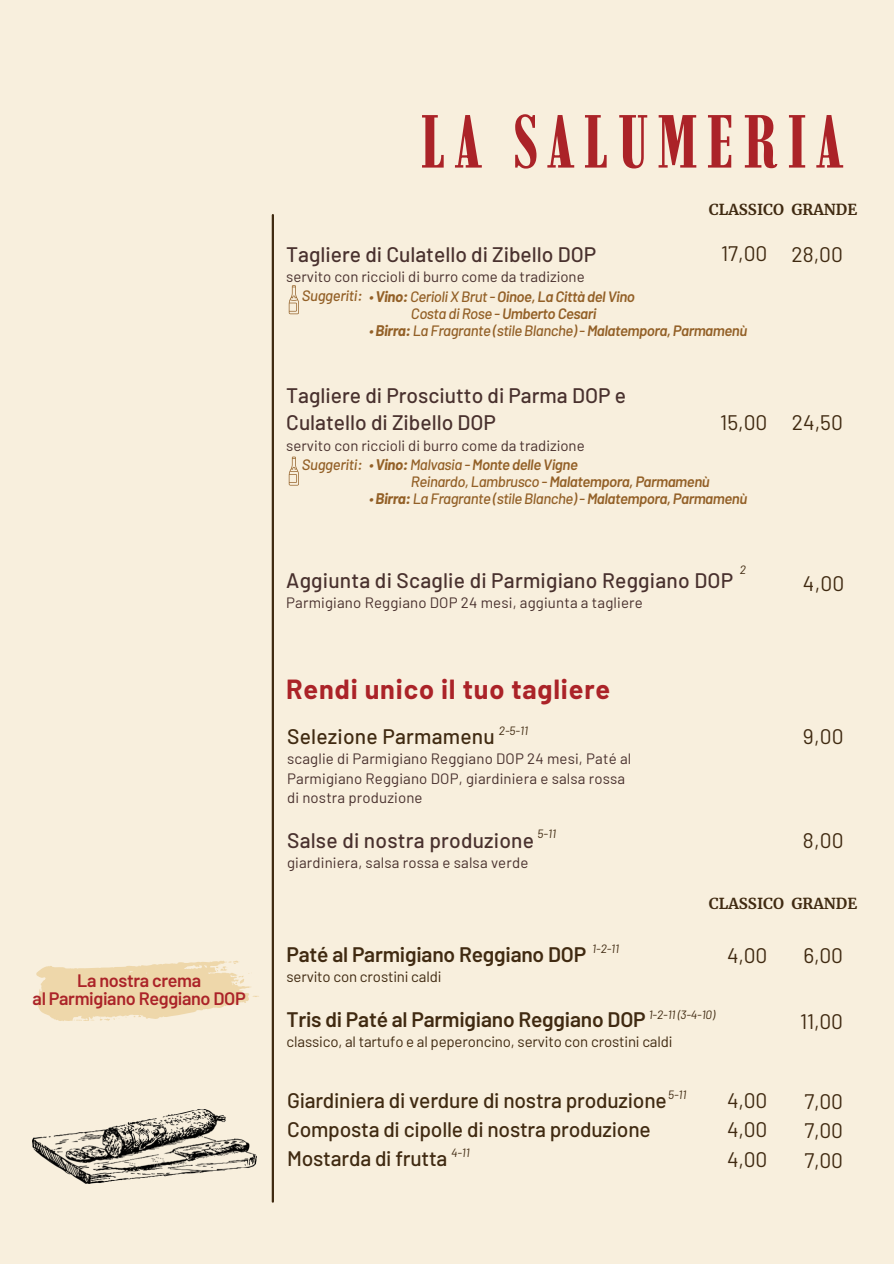
<style>
.page{position:relative;width:894px;height:1264px;background:#fff}
.page>*{position:absolute;margin:0;border:0;box-sizing:border-box;transform-origin:0 0}
.t1{font:700 75px "Imbue 24 pt";letter-spacing:.12em;color:#ab2328}
.t2{font:700 27px "Barlow";letter-spacing:.03em;color:#ab2328}
.t3{font:500 21px "Barlow";color:#49312e}
.t4{font:500 21px/29.2px "Barlow";letter-spacing:-.01em;color:#402a11}
.t5{font:21px/29.2px "Barlow";color:#402a11;text-align:justify}
.t6{font:600 21px "Barlow";letter-spacing:-.01em;color:#402a11}
.t7{font:500 21px "Barlow";letter-spacing:.01em;color:#402a11}
.t8{font:600 18px/18px "Barlow";letter-spacing:-.02em;color:#ab2328;text-align:center}
.t9{font:15px/19.2px "Barlow";letter-spacing:.01em;color:#49312e}
.t10{font:italic 500 15px "Barlow";letter-spacing:-.03em;color:#936027}
.t11{font:15px "Barlow";letter-spacing:-.01em;color:#402a11}
.t12{font:italic 600 15px "Barlow";letter-spacing:-.03em;color:#936027}
.t13{font:700 15px "Merriweather";color:#402a11}
.t14{font:italic 12px "Barlow";letter-spacing:-.01em;color:#402a11}
.s1{font-weight:700}
.s2{font-weight:600}
.s3{font-weight:500}
</style>
<div class="page">
<div style="left:0;top:0;width:893px;height:1263px;background:#f8efdd"></div>
<hr style="left:272px;top:215px;width:2px;height:986px;background:#402a11">
<img style="left:32px;top:1109px;width:224px;height:74px">
<svg style="left:289px;top:456px;width:10px;height:29px"></svg>
<svg style="left:289px;top:285px;width:10px;height:29px"></svg>
<svg style="left:35px;top:960px;width:224px;height:61px"></svg>
<p class="t8" style="left:33px;top:971px;width:215px">La nostra crema<br>al Parmigiano Reggiano DOP</p>
<h4 class="t1" style="left:420px;top:96px;width:424px">LA SALUMERIA</h4>
<p class="t13" style="left:708px;top:200px;width:76px">CLASSICO</p>
<p class="t13" style="left:791px;top:200px;width:67px">GRANDE</p>
<p class="t3" style="left:286px;top:240px;width:311px">Tagliere di Culatello di Zibello DOP</p>
<h5 class="t9" style="left:286px;top:266px;width:300px">servito con riccioli di burro come da tradizione</h5>
<p class="t10" style="left:302px;top:287px;width:334px">Suggeriti: • <span class="s1">Vino:</span> Cerioli X Brut - <span class="s2">Oinoe, La Città del Vino</span></p>
<p class="t5" style="left:720px;top:238px;width:48px">17,00</p>
<p class="t12" style="left:411px;top:304px;width:187px"><span class="s3">Costa di Rose -</span> Umberto Cesari</p>
<p class="t10" style="left:369px;top:321px;width:379px">• <span class="s1">Birra:</span> La Fragrante (stile Blanche) - <span class="s2">Malatempora, Parmamenù</span></p>
<h1 class="t3" style="left:286px;top:382px;width:341px">Tagliere di Prosciutto di Parma DOP e</h1>
<h6 class="t3" style="left:286px;top:409px;width:211px">Culatello di Zibello DOP</h6>
<h6 class="t9" style="left:286px;top:435px;width:300px">servito con riccioli di burro come da tradizione</h6>
<h4 class="t10" style="left:302px;top:455px;width:277px">Suggeriti: • <span class="s1">Vino:</span> Malvasia - <span class="s2">Monte delle Vigne</span></h4>
<p class="t5" style="left:720px;top:407px;width:49px">15,00</p>
<p class="t12" style="left:411px;top:472px;width:300px"><span class="s3">Reinardo, Lambrusco -</span> Malatempora, Parmamenù</p>
<p class="t10" style="left:369px;top:489px;width:379px">• <span class="s1">Birra:</span> La Fragrante (stile Blanche) - <span class="s2">Malatempora, Parmamenù</span></p>
<h4 class="t14" style="left:739px;top:562px;width:8px">2</h4>
<h4 class="t3" style="left:286px;top:566px;width:448px">Aggiunta di Scaglie di Parmigiano Reggiano DOP</h4>
<h4 class="t9" style="left:286px;top:592px;width:358px">Parmigiano Reggiano DOP 24 mesi, aggiunta a tagliere</h4>
<p class="t5" style="left:791px;top:238px;width:53px">28,00</p>
<h4 class="t5" style="left:791px;top:407px;width:53px">24,50</h4>
<h3 class="t5" style="left:802px;top:567px;width:43px">4,00</h3>
<p class="t2" style="left:286px;top:671px;width:325px">Rendi unico il tuo tagliere</p>
<h3 class="t7" style="left:287px;top:723px;width:209px">Selezione Parmamenu</h3>
<p class="t9" style="left:287px;top:748px;width:345px">scaglie di Parmigiano Reggiano DOP 24 mesi, Paté al<br>Parmigiano Reggiano DOP, giardiniera e salsa rossa di nostra produzione</p>
<h3 class="t3" style="left:287px;top:826px;width:248px">Salse di nostra produzione</h3>
<p class="t9" style="left:287px;top:852px;width:243px">giardiniera, salsa rossa e salsa verde</p>
<p class="t14" style="left:498px;top:722px;width:31px">2-5-11</p>
<p class="t14" style="left:537px;top:826px;width:20px">5-11</p>
<p class="t5" style="left:802px;top:721px;width:42px">9,00</p>
<p class="t5" style="left:802px;top:824px;width:42px">8,00</p>
<h6 class="t13" style="left:708px;top:894px;width:76px">CLASSICO</h6>
<h6 class="t13" style="left:791px;top:894px;width:67px">GRANDE</h6>
<p class="t14" style="left:592px;top:941px;width:28px">1-2-11</p>
<p class="t6" style="left:286px;top:940px;width:301px">Paté al Parmigiano Reggiano DOP</p>
<p class="t11" style="left:286px;top:967px;width:156px">servito con crostini caldi</p>
<p class="t6" style="left:286px;top:1006px;width:360px">Tris di Paté al Parmigiano Reggiano DOP</p>
<h4 class="t11" style="left:286px;top:1032px;width:387px">classico, al tartufo e al peperoncino, servito con crostini caldi</h4>
<h4 class="t14" style="left:648px;top:1007px;width:68px">1-2-11 (3-4-10)</h4>
<p class="t5" style="left:727px;top:939px;width:42px">4,00</p>
<h4 class="t5" style="left:803px;top:939px;width:41px">6,00</h4>
<p class="t5" style="left:799px;top:1005px;width:44px">11,00</p>
<h4 class="t14" style="left:668px;top:1087px;width:20px">5-11</h4>
<h2 class="t4" style="left:287px;top:1084px;width:381px">Giardiniera di verdure di nostra produzione<br>Composta di cipolle di nostra produzione<br>Mostarda di frutta</h2>
<p class="t5" style="left:804px;top:1086px;width:40px">7,00<br>7,00<br>7,00</p>
<p class="t5" style="left:727px;top:1085px;width:42px">4,00<br>4,00<br>4,00</p>
<h4 class="t14" style="left:451px;top:1144px;width:20px">4-11</h4>
</div>
